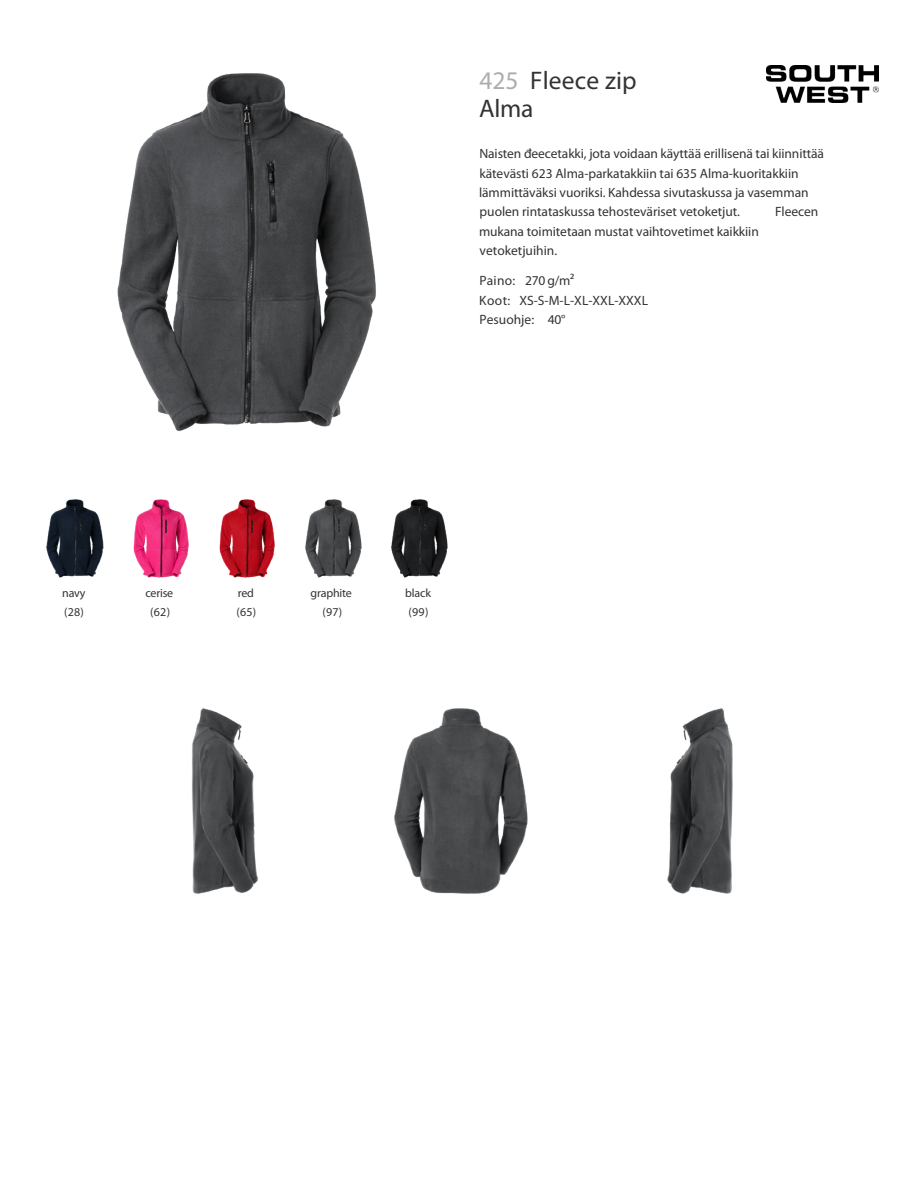
<style>
.page{position:relative;width:918px;height:1188px;background:#fff}
.page>*{position:absolute;margin:0;border:0;box-sizing:border-box;transform-origin:0 0}
.t1{font:800 25.5px/27.9px "Open Sans";letter-spacing:.005em;color:#333}
.t2{font:13.5px/19.4px "Open Sans";letter-spacing:-.005em;color:#333}
.t3{font:12px/19.4px "Open Sans";letter-spacing:-.015em;color:#333}
.s1{color:#aeadad}
.s2{font-weight:700}
</style>
<div class="page">
<img style="left:46px;top:499px;width:402px;height:79px">
<img style="left:117px;top:73px;width:259px;height:359px">
<img style="left:766px;top:65px;width:113px;height:38px">
<img style="left:192px;top:708px;width:66px;height:186px">
<img style="left:394px;top:708px;width:134px;height:186px">
<img style="left:667px;top:708px;width:66px;height:186px">
<h1 class="t1" style="left:479px;top:66px;width:159px"><span class="s1">425</span> Fleece zip<br>Alma</h1>
<p class="t2" style="left:479px;top:144px;width:347px">Naisten đeecetakki, jota voidaan käyttää erillisenä tai kiinnittää kätevästi 623 Alma-parkatakkiin tai 635 Alma-kuoritakkiin lämmittäväksi vuoriksi. Kahdessa sivutaskussa ja vasemman puolen rintataskussa tehosteväriset vetoketjut.</p>
<p class="t2" style="left:775px;top:202px;width:45px">Fleecen</p>
<p class="t2" style="left:479px;top:221px;width:281px">mukana toimitetaan mustat vaihtovetimet kaikkiin vetoketjuihin.</p>
<p class="t2" style="left:479px;top:271px;width:170px"><span class="s2">Paino:</span> 270 g/m2<br><span class="s2">Koot:</span> XS-S-M-L-XL-XXL-XXXL<br><span class="s2">Pesuohje:</span> 40°</p>
<p class="t3" style="left:62px;top:583px;width:25px">navy (28)</p>
<p class="t3" style="left:145px;top:583px;width:29px;text-align:center">cerise (62)</p>
<p class="t3" style="left:236px;top:583px;width:21px">red (65)</p>
<p class="t3" style="left:310px;top:583px;width:43px;text-align:center">graphite (97)</p>
<p class="t3" style="left:405px;top:583px;width:27px">black (99)</p>
</div>
